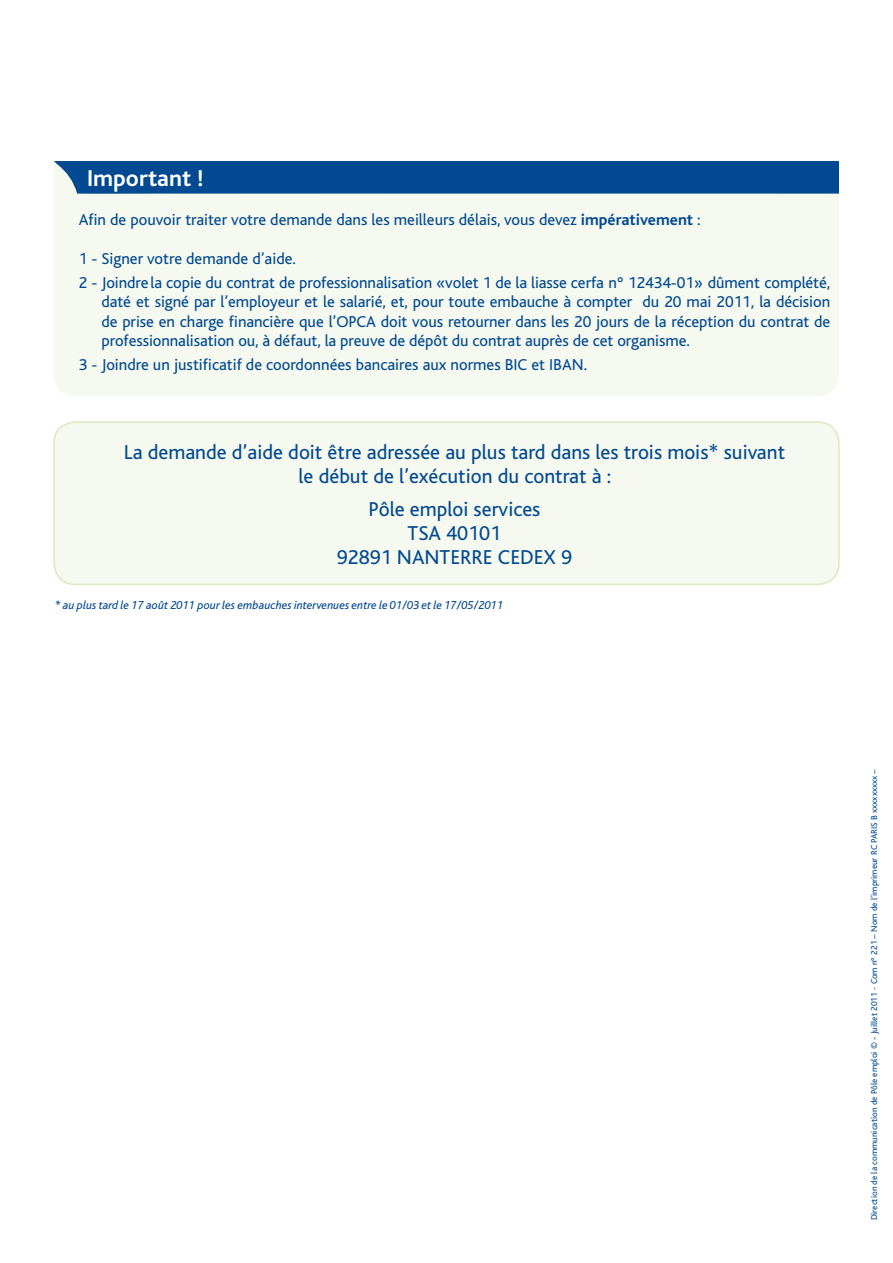
<style>
.page{position:relative;width:893px;height:1263px;background:#fff}
.page>*{position:absolute;margin:0;border:0;box-sizing:border-box;transform-origin:0 0}
.t1{font:700 24px "Bliss";color:#fff}
.t2{font:21px "Bliss";color:#014990}
.t3{font:16.5px/19.5px "Bliss";color:#014990;text-align:justify}
.t4{font:italic 12px "Bliss";color:#014990}
.t5{font:9px "Bliss";color:#014990}
.s1{font-weight:700}
</style>
<div class="page">
<div style="left:54px;top:161px;width:785px;height:235px;background:#f5f9ef;border-radius:21px"></div>
<div style="left:54px;top:422px;width:785px;height:162px;background:#f5f9ef;border-radius:21px"></div>
<div style="left:53px;top:421px;width:787px;height:164px;border:2px solid #daeac1;border-radius:21px"></div>
<div style="left:54px;top:161px;width:785px;height:33px;background:#014990"></div>
<p class="t1" style="left:87px;top:166px;width:118px">Important !</p>
<p class="t3" style="left:79px;top:210px;width:623px">Afin de pouvoir traiter votre demande dans les meilleurs délais, vous devez <span class="s1">impérativement</span> :</p>
<p class="t3" style="left:79px;top:249px;width:219px">1 - Signer votre demande d’aide.</p>
<p class="t3" style="left:101px;top:273px;width:730px;text-indent:-23px">2 - Joindrela copie du contrat de professionnalisation «volet 1 de la liasse cerfa n° 12434-01» dûment complété, daté et signé par l’employeur et le salarié, et, pour toute embauche à compter du 20 mai 2011, la décision de prise en charge financière que l’OPCA doit vous retourner dans les 20 jours de la réception du contrat de professionnalisation ou, à défaut, la preuve de dépôt du contrat auprès de cet organisme.</p>
<p class="t3" style="left:79px;top:355px;width:510px">3 - Joindre un justificatif de coordonnées bancaires aux normes BIC et IBAN.</p>
<p class="t2" style="left:124px;top:441px;width:663px">La demande d’aide doit être adressée au plus tard dans les trois mois* suivant</p>
<p class="t2" style="left:299px;top:465px;width:314px">le début de l’exécution du contrat à :</p>
<p class="t2" style="left:368px;top:498px;width:173px">Pôle emploi services</p>
<p class="t2" style="left:408px;top:522px;width:95px">TSA 40101</p>
<p class="t2" style="left:337px;top:546px;width:237px">92891 NANTERRE CEDEX 9</p>
<p class="t4" style="left:55px;top:599px;width:450px">* au plus tard le 17 août 2011 pour les embauches intervenues entre le 01/03 et le 17/05/2011</p>
<p class="t5" style="left:870px;top:1220px;width:453px;rotate:-90deg">Direction de la communication de Pôle emploi © - Juillet 2011 - Com n° 221 – Nom de l’imprimeur RC PARIS B xxxxxxxxx –</p>
</div>
